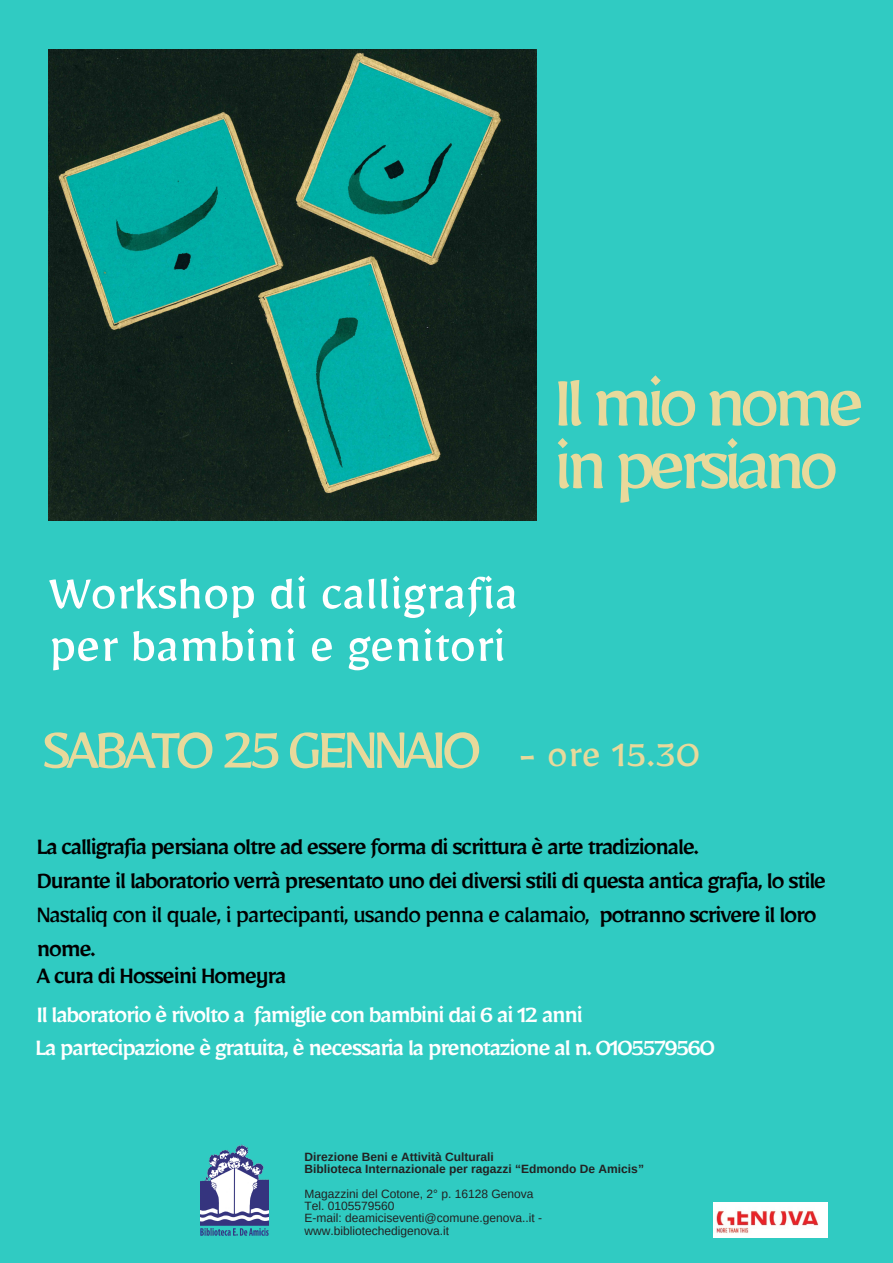
<style>
.page{position:relative;width:893px;height:1263px;background:#30cbc2}
.page>*{position:absolute;margin:0;border:0;box-sizing:border-box;transform-origin:0 0}
.t1{font:82.5px/62.6px "Mirza";letter-spacing:-.095em;color:#e8d99b}
.t2{font:66px "Mirza";letter-spacing:-.08em;color:#e8d99b}
.t3{font:54px/52.3px "Mirza";letter-spacing:-.015em;color:#fff}
.t4{font:500 27px/33.8px "Mirza";letter-spacing:-.06em;color:#000}
.t5{font:500 27px/32.5px "Mirza";letter-spacing:-.06em;color:#fff}
.t6{font:12px/12.4px "Arimo";color:#222}
.t7{font:700 12px/12.4px "Arimo";color:#222}
.s1{font-size:42px}
.s2{font-weight:400}
</style>
<div class="page">
<img style="left:49px;top:50px;width:488px;height:470px">
<img style="left:713px;top:1203px;width:114px;height:35px">
<img style="left:200px;top:1144px;width:68px;height:92px">
<h3 class="t3" style="left:49px;top:563px;width:471px">Workshop di calligrafia per bambini e genitori</h3>
<h1 class="t1" style="left:553px;top:365px;width:313px">Il mio nome in persiano</h1>
<h2 class="t2" style="left:42px;top:706px;width:660px">SABATO 25 GENNAIO <span class="s1">- ore 15.30</span></h2>
<p class="t4" style="left:36px;top:828px;width:791px">La calligrafia persiana oltre ad essere forma di scrittura è arte tradizionale.<br>Durante il laboratorio verrà presentato uno dei diversi stili di questa antica grafia, lo stile <span class="s2">Nastaliq con il quale, i partecipanti, usando penna e calamaio,</span> potranno scrivere il loro nome.</p>
<p class="t4" style="left:36px;top:956px;width:252px">A cura di Hosseini Homeyra</p>
<p class="t5" style="left:35px;top:997px;width:681px">Il laboratorio è rivolto a famiglie con bambini dai 6 ai 12 anni<br>La partecipazione è gratuita, è necessaria la prenotazione al n. 0105579560</p>
<p class="t7" style="left:304px;top:1150px;width:341px">Direzione Beni e Attività Culturali<br>Biblioteca Internazionale per ragazzi “Edmondo De Amicis”</p>
<p class="t6" style="left:304px;top:1187px;width:239px">Magazzini del Cotone, 2° p. 16128 Genova Tel. 0105579560<br>E-mail: deamiciseventi@comune.genova..it - www.bibliotechedigenova.it</p>
</div>
